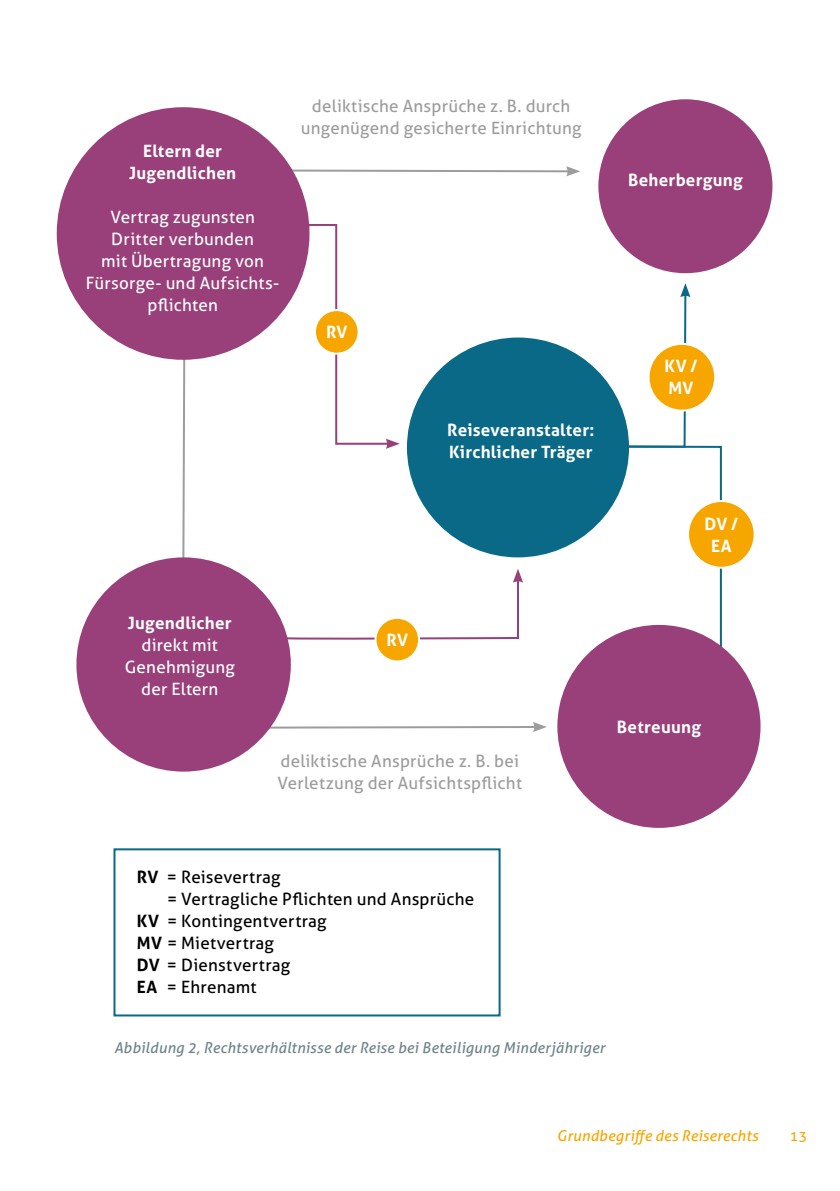
<style>
.page{position:relative;width:840px;height:1191px;background:#fff}
.page>*{position:absolute;margin:0;border:0;box-sizing:border-box;transform-origin:0 0}
.t1{font:17px/22px "Aller";letter-spacing:.01em;color:#9d9d9c;text-align:center}
.t2{font:17px "Aller";letter-spacing:.01em;color:#000}
.t3{font:17px/22px "Aller";letter-spacing:.01em;color:#fff;text-align:center}
.t4{font:700 17px/22px "Aller";letter-spacing:.015em;color:#fff}
.t5{font:italic 15px "Aller";letter-spacing:.015em;color:#6e8488}
.t6{font:italic 15px "Aller";letter-spacing:.015em;color:#f7a600}
.t7{font:14px "Aller";color:#f7a600}
.s1{font-weight:700}
</style>
<div class="page">
<svg style="left:290px;top:166px;width:290px;height:10px"></svg>
<svg style="left:182px;top:360px;width:4px;height:197px"></svg>
<svg style="left:267px;top:722px;width:279px;height:10px"></svg>
<div style="left:407px;top:337px;width:221px;height:220px;background:#096987;border-radius:50%"></div>
<div style="left:598px;top:99px;width:174px;height:174px;background:#993f7a;border-radius:50%"></div>
<div style="left:57px;top:107px;width:252px;height:253px;background:#993f7a;border-radius:50%"></div>
<div style="left:76px;top:557px;width:215px;height:214px;background:#993f7a;border-radius:50%"></div>
<svg style="left:292px;top:223px;width:107px;height:226px"></svg>
<svg style="left:613px;top:283px;width:109px;height:364px"></svg>
<svg style="left:275px;top:569px;width:248px;height:71px"></svg>
<div style="left:315px;top:310px;width:43px;height:44px;background:#f7a600;border-radius:50%"></div>
<div style="left:314px;top:309px;width:45px;height:46px;border:2px solid #fff;border-radius:50%"></div>
<div style="left:648px;top:344px;width:66px;height:66px;background:#f7a600;border-radius:50%"></div>
<div style="left:647px;top:343px;width:68px;height:68px;border:2px solid #fff;border-radius:50%"></div>
<div style="left:375px;top:618px;width:44px;height:43px;background:#f7a600;border-radius:50%"></div>
<div style="left:374px;top:617px;width:46px;height:45px;border:2px solid #fff;border-radius:50%"></div>
<div style="left:557px;top:625px;width:203px;height:203px;background:#993f7a;border-radius:50%"></div>
<div style="left:687px;top:501px;width:67px;height:67px;background:#f7a600;border-radius:50%"></div>
<div style="left:686px;top:500px;width:69px;height:68px;border:2px solid #fff;border-radius:50%"></div>
<div style="left:113px;top:848px;width:387px;height:168px;border:2px solid #096987"></div>
<p class="t4" style="left:129px;top:140px;width:108px;text-align:center">Eltern der<br>Jugendlichen</p>
<p class="t3" style="left:86px;top:206px;width:195px">Vertrag zugunsten<br>Dritter verbunden<br>mit Übertragung von<br>Fürsorge- und Aufsichts&shy;pflichten</p>
<p class="t1" style="left:301px;top:95px;width:282px">deliktische Ansprüche z. B. durch ungenügend gesicherte Einrichtung</p>
<p class="t4" style="left:326px;top:321px;width:23px">RV</p>
<p class="t4" style="left:447px;top:419px;width:149px">Reiseveranstalter:<br>Kirchlicher Träger</p>
<p class="t4" style="left:627px;top:169px;width:116px">Beherbergung</p>
<p class="t4" style="left:664px;top:355px;width:34px">KV /<br>MV</p>
<p class="t4" style="left:704px;top:512px;width:35px;text-align:center">DV /<br>EA</p>
<p class="t4" style="left:128px;top:612px;width:105px">Jugendlicher</p>
<p class="t3" style="left:125px;top:634px;width:112px">direkt mit<br>Genehmigung der Eltern</p>
<p class="t4" style="left:386px;top:629px;width:23px">RV</p>
<p class="t1" style="left:277px;top:750px;width:246px;text-align:left">deliktische Ansprüche z. B. bei<br>Verletzung der Aufsichtspflicht</p>
<p class="t4" style="left:616px;top:715px;width:85px">Betreuung</p>
<p class="t2" style="left:137px;top:866px;width:145px"><span class="s1">RV</span> = Reisevertrag</p>
<p class="t2" style="left:167px;top:888px;width:309px">= Vertragliche Pflichten und Ansprüche</p>
<p class="t2" style="left:137px;top:910px;width:191px"><span class="s1">KV</span> = Kontingentvertrag</p>
<p class="t2" style="left:137px;top:932px;width:138px"><span class="s1">MV</span> = Mietvertrag</p>
<p class="t2" style="left:137px;top:954px;width:155px"><span class="s1">DV</span> = Dienstvertrag</p>
<p class="t2" style="left:137px;top:976px;width:121px"><span class="s1">EA</span> = Ehrenamt</p>
<p class="t5" style="left:114px;top:1038px;width:492px">Abbildung 2, Rechtsverhältnisse der Reise bei Beteiligung Minderjähriger</p>
<p class="t6" style="left:556px;top:1127px;width:203px">Grundbegriffe des Reiserechts</p>
<p class="t7" style="left:789px;top:1128px;width:19px">13</p>
</div>
